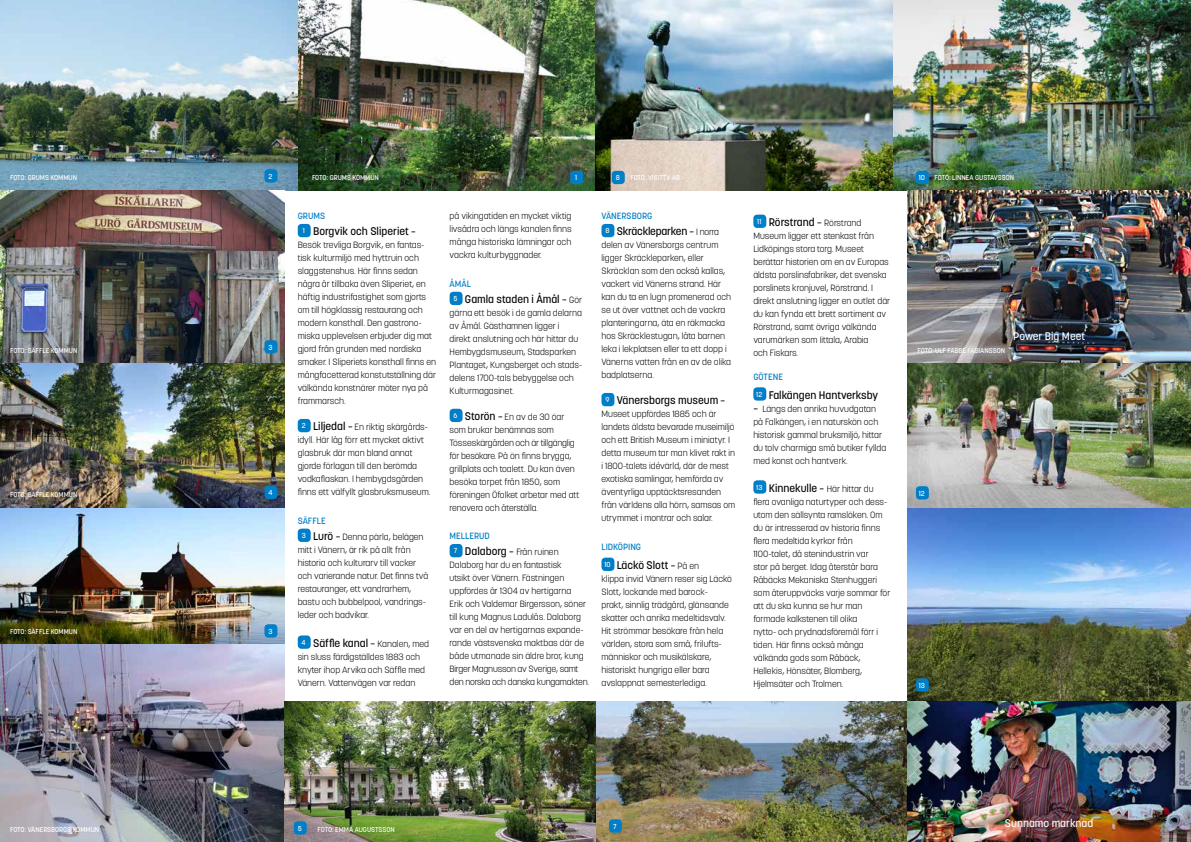
<style>
.page{position:relative;width:1191px;height:842px;background:#fff}
.page>*{position:absolute;margin:0;border:0;box-sizing:border-box;transform-origin:0 0}
.t1{font:500 11px "Korolev";color:#000}
.t2{font:500 11px "Korolev";color:#fff}
.t3{font:500 11px "Korolev";letter-spacing:-.02em;color:#000}
.t4{font:300 9px/13px "Korolev";color:#000}
.t5{font:500 9px "Korolev";color:#007ec7}
.t6{font:500 7.2px "Korolev";color:#fff}
.t7{font:500 7px "Korolev";color:#fff}
.s1{font-weight:500;font-size:11px}
.s2{font-weight:500;color:#007ec7}
.s3{font-weight:300;font-size:9px}
</style>
<div class="page">
<img style="left:907px;top:507px;width:284px;height:195px">
<div style="left:298px;top:224px;width:13px;height:13px;background:#007ec7;border-radius:4px"></div>
<div style="left:298px;top:419px;width:13px;height:13px;background:#007ec7;border-radius:4px"></div>
<div style="left:298px;top:529px;width:13px;height:13px;background:#007ec7;border-radius:4px"></div>
<div style="left:298px;top:635px;width:13px;height:14px;background:#007ec7;border-radius:4px"></div>
<div style="left:449px;top:292px;width:13px;height:13px;background:#007ec7;border-radius:4px"></div>
<div style="left:449px;top:409px;width:13px;height:13px;background:#007ec7;border-radius:4px"></div>
<div style="left:449px;top:544px;width:13px;height:13px;background:#007ec7;border-radius:4px"></div>
<div style="left:601px;top:224px;width:13px;height:13px;background:#007ec7;border-radius:4px"></div>
<div style="left:601px;top:393px;width:13px;height:13px;background:#007ec7;border-radius:4px"></div>
<div style="left:601px;top:558px;width:13px;height:13px;background:#007ec7;border-radius:4px"></div>
<div style="left:753px;top:215px;width:13px;height:13px;background:#007ec7;border-radius:4px"></div>
<div style="left:753px;top:387px;width:13px;height:14px;background:#007ec7;border-radius:4px"></div>
<div style="left:753px;top:480px;width:13px;height:14px;background:#007ec7;border-radius:4px"></div>
<img style="left:298px;top:0;width:297px;height:190px">
<img style="left:0;top:0;width:298px;height:190px">
<img style="left:595px;top:0;width:298px;height:190px">
<img style="left:595px;top:702px;width:312px;height:140px">
<img style="left:907px;top:363px;width:284px;height:144px">
<img style="left:907px;top:702px;width:284px;height:140px">
<img style="left:0;top:190px;width:284px;height:652px">
<img style="left:284px;top:702px;width:311px;height:140px">
<div style="left:570px;top:171px;width:13px;height:13px;background:#007ec7;border-radius:4px"></div>
<div style="left:264px;top:169px;width:13px;height:14px;background:#007ec7;border-radius:4px"></div>
<div style="left:264px;top:340px;width:13px;height:13px;background:#007ec7;border-radius:4px"></div>
<div style="left:264px;top:624px;width:13px;height:13px;background:#007ec7;border-radius:4px"></div>
<div style="left:264px;top:486px;width:13px;height:13px;background:#007ec7;border-radius:4px"></div>
<div style="left:294px;top:821px;width:13px;height:14px;background:#007ec7;border-radius:4px"></div>
<div style="left:609px;top:819px;width:13px;height:14px;background:#007ec7;border-radius:4px"></div>
<div style="left:916px;top:486px;width:13px;height:13px;background:#007ec7;border-radius:4px"></div>
<div style="left:916px;top:678px;width:13px;height:14px;background:#007ec7;border-radius:4px"></div>
<img style="left:893px;top:0;width:298px;height:190px">
<img style="left:907px;top:191px;width:284px;height:172px">
<div style="left:916px;top:171px;width:13px;height:13px;background:#007ec7;border-radius:4px"></div>
<div style="left:612px;top:171px;width:13px;height:13px;background:#007ec7;border-radius:4px"></div>
<p class="t6" style="left:268px;top:171px;width:6px">2</p>
<p class="t6" style="left:575px;top:173px;width:4px">1</p>
<p class="t6" style="left:616px;top:173px;width:6px">8</p>
<p class="t6" style="left:918px;top:173px;width:8px">10</p>
<p class="t7" style="left:10px;top:174px;width:68px">FOTO: GRUMS KOMMUN</p>
<p class="t7" style="left:312px;top:174px;width:68px">FOTO: GRUMS KOMMUN</p>
<p class="t7" style="left:630px;top:174px;width:51px">FOTO: VISITTV AB</p>
<p class="t7" style="left:934px;top:174px;width:81px">FOTO: LINNEA GUSTAVSSON</p>
<p class="t7" style="left:10px;top:346px;width:69px">FOTO: SÄFFLE KOMMUN</p>
<p class="t7" style="left:10px;top:490px;width:69px">FOTO: SÄFFLE KOMMUN</p>
<p class="t7" style="left:10px;top:627px;width:69px">FOTO: SÄFFLE KOMMUN</p>
<p class="t6" style="left:268px;top:342px;width:6px">3</p>
<p class="t6" style="left:268px;top:488px;width:6px">4</p>
<p class="t6" style="left:268px;top:626px;width:6px">3</p>
<p class="t5" style="left:298px;top:211px;width:29px">GRUMS</p>
<p class="t1" style="left:303px;top:224px;width:115px"><sup>1</sup> Borgvik och Sliperiet –</p>
<p class="t4" style="left:298px;top:239px;width:140px">Besök trevliga Borgvik, en fantas&shy;tisk kulturmiljö med hyttruin och slaggstenshus. Här finns sedan några år tillbaka även Sliperiet, en häftig industrifastighet som gjorts om till högklassig restaurang och modern konsthall. Den gastrono&shy;miska upplevelsen erbjuder dig mat gjord från grunden med nordiska smaker. I Sliperiets konsthall finns en mångfacetterad konstutställning där välkända konstnärer möter nya på frammarsch.</p>
<p class="t4" style="left:298px;top:421px;width:134px;text-indent:4px"><sup>2</sup> <span class="s1">Liljedal –</span> En riktig skärgårds&shy;idyll. Här låg förr ett mycket aktivt glasbruk där man bland annat gjorde förlagan till den berömda vodkaflaskan. I hembygdsgården finns ett välfyllt glasbruksmuseum.</p>
<p class="t4" style="left:302px;top:513px;width:123px;line-height:15.9px;text-indent:-4px"><span class="s2">SÄFFLE<br></span><sup>3</sup> <span class="s1">Lurö –</span> Denna pärla, belägen</p>
<p class="t4" style="left:298px;top:543px;width:132px">mitt i Vänern, är rik på allt från historia och kulturarv till vacker och varierande natur. Det finns två restauranger, ett vandrarhem, bastu och bubbelpool, vandrings&shy;leder och badvikar.</p>
<p class="t1" style="left:302px;top:636px;width:129px"><sup>4</sup> Säffle kanal – <span class="s3">Kanalen, med</span></p>
<p class="t4" style="left:298px;top:650px;width:129px">sin sluss färdigställdes 1883 och knyter ihop Arvika och Säffle med<br>Vänern. Vattenvägen var redan</p>
<p class="t4" style="left:449px;top:210px;width:124px;text-align:justify">på vikingatiden en mycket viktig livsådra och längs kanalen finns många historiska lämningar och vackra kulturbyggnader.</p>
<p class="t5" style="left:449px;top:278px;width:23px">ÅMÅL</p>
<p class="t1" style="left:453px;top:292px;width:130px"><sup>5</sup> Gamla staden i Åmål – <span class="s3">Gör</span></p>
<p class="t4" style="left:449px;top:306px;width:134px">gärna ett besök i de gamla delarna av Åmål. Gästhamnen ligger i direkt anslutning och här hittar du<br>Hembygdsmuseum, Stadsparken<br>Plantaget, Kungsberget och stads&shy;delens 1700-tals bebyggelse och<br>Kulturmagasinet.</p>
<p class="t4" style="left:449px;top:410px;width:131px;text-indent:4px"><sup>6</sup> <span class="s1">Storön –</span> En av de 30 öar som brukar benämnas som<br>Tösseskärgården och är tillgänglig för besökare. På ön finns brygga, grillplats och toalett. Du kan även besöka torpet från 1850, som föreningen Öfolket arbetar med att renovera och återställa.</p>
<p class="t4" style="left:454px;top:528px;width:106px;line-height:15.9px;text-indent:-4px"><span class="s2">MELLERUD<br></span><sup>7</sup> <span class="s1">Dalaborg –</span> Från ruinen</p>
<p class="t4" style="left:449px;top:559px;width:141px">Dalaborg har du en fantastisk<br>utsikt över Vänern. Fästningen uppfördes år 1304 av hertigarna<br>Erik och Valdemar Birgersson, söner till kung Magnus Ladulås. Dalaborg var en del av hertigarnas expande&shy;rande västsvenska maktbas där de både utmanade sin äldre bror, kung Birger Magnusson av Sverige, samt den norska och danska kungamakten.</p>
<p class="t5" style="left:601px;top:210px;width:52px">VÄNERSBORG</p>
<p class="t3" style="left:605px;top:224px;width:115px"><sup>8</sup> Skräckleparken – <span class="s3">I norra</span></p>
<p class="t4" style="left:601px;top:239px;width:131px">delen av Vänersborgs centrum ligger Skräckleparken, eller<br>Skräcklan som den också kallas, vackert vid Vänerns strand. Här kan du ta en lugn promenerad och se ut över vattnet och de vackra planteringarna, äta en räkmacka hos Skräcklestugan, låta barnen leka i lekplatsen eller ta ett dopp i<br>Vänerns vatten från en av de olika badplatserna.</p>
<p class="t1" style="left:605px;top:393px;width:121px"><sup>9</sup> Vänersborgs museum –</p>
<p class="t4" style="left:601px;top:408px;width:135px">Museet uppfördes 1885 och är landets äldsta bevarade museimiljö och ett British Museum i miniatyr. I detta museum tar man klivet rakt in i 1800-talets idévärld, där de mest exotiska samlingar, hemförda av äventyrliga upptäcktsresanden från världens alla hörn, samsas om utrymmet i montrar och salar.</p>
<p class="t5" style="left:601px;top:541px;width:41px">LIDKÖPING</p>
<p class="t1" style="left:604px;top:558px;width:96px"><sup>10</sup> Läckö Slott – <span class="s3">På en</span></p>
<p class="t4" style="left:601px;top:572px;width:132px">klippa invid Vänern reser sig Läckö<br>Slott, lockande med barock&shy;prakt, sinnlig trädgård, glänsande skatter och anrika medeltidsvalv.<br>Hit strömmar besökare från hela världen, stora som små, frilufts&shy;människor och musikälskare, historiskt hungriga eller bara avslappnat semesterlediga.</p>
<p class="t1" style="left:757px;top:215px;width:106px"><sup>11</sup> Rörstrand – <span class="s3">Rörstrand</span></p>
<p class="t4" style="left:753px;top:229px;width:138px">Museum ligger ett stenkast från<br>Lidköpings stora torg. Museet berättar historien om en av Europas äldsta porslinsfabriker, det svenska porslinets kronjuvel, Rörstrand. I direkt anslutning ligger en outlet där du kan fynda ett brett sortiment av<br>Rörstrand, samt övriga välkända varumärken som Iittala, Arabia<br>och Fiskars.</p>
<p class="t5" style="left:753px;top:371px;width:31px">GÖTENE</p>
<p class="t1" style="left:756px;top:388px;width:123px"><sup>12</sup> Falkängen Hantverksby</p>
<p class="t4" style="left:753px;top:402px;width:134px"><span class="s1">–</span> Längs den anrika huvudgatan på Falkängen, i en naturskön och historisk gammal bruksmiljö, hittar du tolv charmiga små butiker fyllda med konst och hantverk.</p>
<p class="t1" style="left:756px;top:481px;width:119px"><sup>13</sup> Kinnekulle – <span class="s3">Här hittar du</span></p>
<p class="t4" style="left:753px;top:495px;width:139px">flera ovanliga naturtyper och dess&shy;utom den sällsynta ramslöken. Om du är intresserad av historia finns flera medeltida kyrkor från<br>1100-talet, då stenindustrin var<br>stor på berget. Idag återstår bara<br>Råbäcks Mekaniska Stenhuggeri som återuppväcks varje sommar för att du ska kunna se hur man formade kalkstenen till olika<br>nytto- och prydnadsföremål förr i tiden. Här finns också många välkända gods som Råbäck,<br>Hellekis, Hönsäter, Blomberg,<br>Hjelmsäter och Trolmen.</p>
<p class="t7" style="left:917px;top:346px;width:89px">FOTO: ULF FABBE FABIANSSON</p>
<p class="t2" style="left:1013px;top:329px;width:73px">Power Big Meet</p>
<p class="t6" style="left:919px;top:488px;width:8px">12</p>
<p class="t6" style="left:919px;top:681px;width:8px">13</p>
<p class="t7" style="left:10px;top:825px;width:91px">FOTO: VÄNERSBORGS KOMMUN</p>
<p class="t6" style="left:298px;top:823px;width:6px">5</p>
<p class="t6" style="left:613px;top:821px;width:5px">7</p>
<p class="t7" style="left:317px;top:825px;width:79px">FOTO: EMMA AUGUSTSSON</p>
<p class="t2" style="left:1005px;top:816px;width:90px">Sunnamo marknad</p>
</div>
